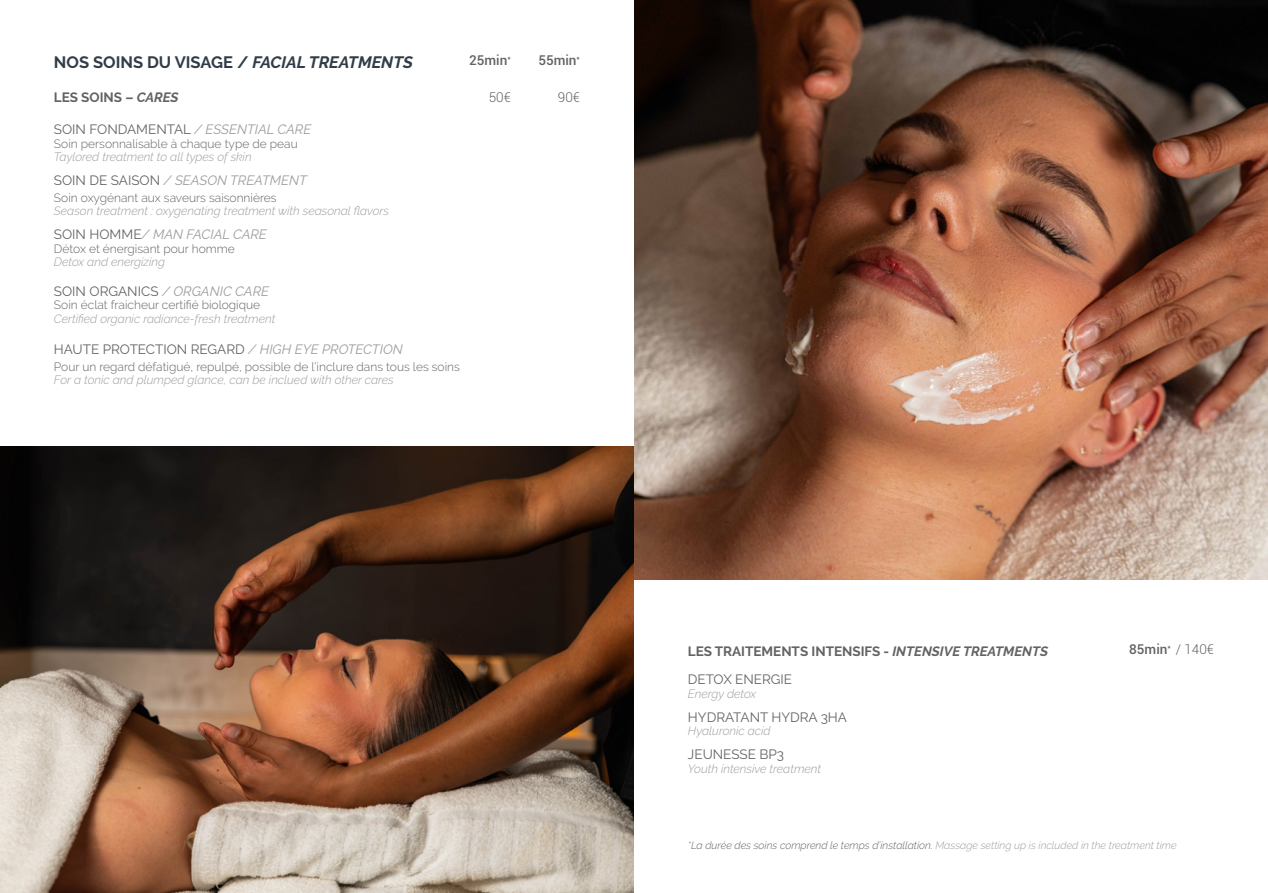
<style>
.page{position:relative;width:1268px;height:893px;background:#fff}
.page>*{position:absolute;margin:0;border:0;box-sizing:border-box;transform-origin:0 0}
.t1{font:700 16.5px "Raleway";color:#303d49}
.t2{font:13.5px "Raleway";color:#646363}
.t3{font:700 13.5px/28.5px "Raleway";color:#646363}
.t4{font:italic 13.5px "Raleway";color:#9d9d9c}
.t5{font:500 13.5px "Roboto";color:#646363}
.t6{font:300 13.5px "Roboto";color:#646363}
.t7{font:italic 300 12px "Raleway";color:#9d9d9c}
.t8{font:300 12px "Raleway";color:#646363}
.t9{font:italic 300 10.5px "Raleway";color:#646363}
.s1{font-style:italic}
.s2{font-style:italic;color:#9d9d9c}
.s3{font-style:normal;color:#646363}
.s4{font-weight:400}
.s5{font-weight:300}
.s6{color:#9d9d9c}
</style>
<div class="page">
<img style="left:0;top:446px;width:634px;height:447px">
<img style="left:634px;top:0;width:633px;height:579px">
<h1 class="t1" style="left:54px;top:53px;width:360px">NOS SOINS DU VISAGE / <span class="s1">FACIAL TREATMENTS</span></h1>
<p class="t3" style="left:54px;top:83px;width:126px">LES SOINS – <span class="s1">CARES</span></p>
<p class="t2" style="left:54px;top:122px;width:259px">SOIN FONDAMENTAL <span class="s2">/ ESSENTIAL CARE</span></p>
<p class="t8" style="left:54px;top:137px;width:245px">Soin personnalisable à chaque type de peau</p>
<p class="t7" style="left:54px;top:150px;width:199px">Taylored treatment to all types of skin</p>
<p class="t4" style="left:54px;top:173px;width:254px"><span class="s3">SOIN DE SAISON</span> / SEASON TREATMENT</p>
<p class="t8" style="left:54px;top:191px;width:224px">Soin oxygénant aux saveurs saisonnières</p>
<p class="t7" style="left:54px;top:204px;width:336px">Season treatment : oxygenating treatment with seasonal flavors</p>
<p class="t4" style="left:54px;top:227px;width:214px"><span class="s3">SOIN HOMME</span>/ MAN FACIAL CARE</p>
<p class="t8" style="left:54px;top:242px;width:182px">Détox et énergisant pour homme</p>
<p class="t7" style="left:54px;top:255px;width:113px">Detox and energizing</p>
<p class="t2" style="left:54px;top:283px;width:216px">SOIN ORGANICS <span class="s2">/ ORGANIC CARE</span></p>
<p class="t8" style="left:54px;top:298px;width:208px">Soin éclat fraicheur certifié biologique</p>
<p class="t7" style="left:54px;top:311px;width:223px">Certified organic radiance-fresh treatment</p>
<p class="t2" style="left:54px;top:341px;width:350px">HAUTE PROTECTION REGARD <span class="s2">/ HIGH EYE PROTECTION</span></p>
<p class="t8" style="left:54px;top:359px;width:407px">Pour un regard défatigué, repulpé, possible de l’inclure dans tous les soins</p>
<p class="t7" style="left:54px;top:373px;width:341px">For a tonic and plumped glance, can be inclued with other cares</p>
<p class="t5" style="left:469px;top:51px;width:43px">25min<sup>*</sup></p>
<p class="t5" style="left:538px;top:51px;width:43px">55min<sup>*</sup></p>
<p class="t6" style="left:488px;top:88px;width:24px">50€</p>
<p class="t6" style="left:558px;top:88px;width:24px">90€</p>
<p class="t3" style="left:687px;top:637px;width:361px">LES TRAITEMENTS INTENSIFS - <span class="s1">INTENSIVE TREATMENTS<br></span><span class="s4">DETOX ENERGIE</span></p>
<p class="t7" style="left:687px;top:686px;width:70px">Energy detox</p>
<p class="t2" style="left:687px;top:709px;width:160px">HYDRATANT HYDRA 3HA</p>
<p class="t7" style="left:687px;top:724px;width:84px">Hyaluronic acid</p>
<p class="t2" style="left:687px;top:746px;width:97px">JEUNESSE BP3</p>
<p class="t7" style="left:687px;top:761px;width:135px">Youth intensive treatment</p>
<p class="t5" style="left:1128px;top:640px;width:86px">85min<sup>*</sup> <span class="s5">/ 140€</span></p>
<p class="t9" style="left:687px;top:839px;width:490px">*La durée des soins comprend le temps d’installation. <span class="s6">Massage setting up is included in the treatment time</span></p>
</div>
